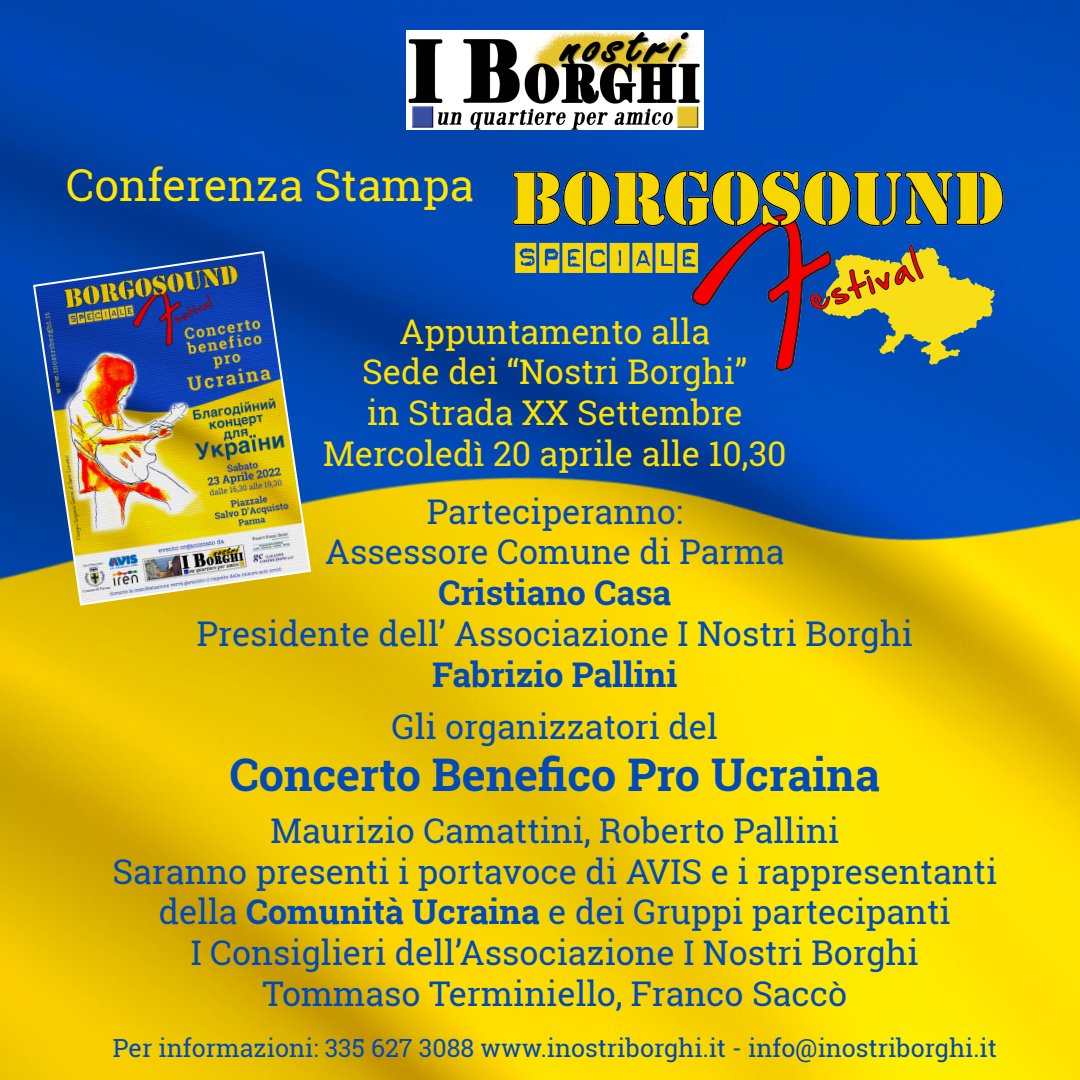
<style>
.page{position:relative;width:1080px;height:1080px;background:#fff}
.page>*{position:absolute;margin:0;border:0;box-sizing:border-box;transform-origin:0 0}
.t1{font:700 45px "Roboto Slab";color:#014bb8}
.t2{font:44px "Roboto Slab";color:#fee600}
.t3{font:34px/40.8px "Roboto Slab";color:#014bb8;text-align:center}
.t4{font:34px "Roboto Slab";color:#fee101}
.t5{font:700 34px "Roboto Slab";color:#014bb8}
.t6{font:25px "Roboto Slab";color:#0048b4}
.s1{font-weight:700}
.s2{color:#014bb8}
</style>
<div class="page">
<img style="left:0;top:0;width:1080px;height:1080px">
<img style="left:32px;top:250px;width:280px;height:357px">
<img style="left:406px;top:31px;width:297px;height:99px">
<img style="left:512px;top:171px;width:491px;height:200px">
<p class="t2" style="left:66px;top:154px;width:410px">Conferenza Stampa</p>
<p class="t4" style="left:400px;top:308px;width:312px">Appuntamento alla</p>
<p class="t4" style="left:362px;top:349px;width:387px">Sede dei “Nostri Borghi”</p>
<p class="t4" style="left:367px;top:389px;width:378px">in Strada XX Settembre</p>
<p class="t4" style="left:323px;top:430px;width:465px">Mercoledì 20 aprile alle 10,30</p>
<p class="t3" style="left:427px;top:490px;width:258px">Parteciperanno:</p>
<p class="t3" style="left:325px;top:531px;width:461px">Assessore Comune di Parma</p>
<p class="t5" style="left:438px;top:569px;width:234px">Cristiano Casa</p>
<p class="t3" style="left:197px;top:613px;width:718px">Presidente dell’ Associazione I Nostri Borghi</p>
<p class="t5" style="left:432px;top:651px;width:247px">Fabrizio Pallini</p>
<p class="t3" style="left:392px;top:706px;width:328px">Gli organizzatori del</p>
<p class="t1" style="left:230px;top:744px;width:652px">Concerto Benefico Pro Ucraina</p>
<p class="t3" style="left:270px;top:810px;width:570px">Maurizio Camattini, Roberto Pallini</p>
<p class="t3" style="left:112px;top:850px;width:886px">Saranno presenti i portavoce di AVIS e i rappresentanti della <span class="s1">Comunità Ucraina</span> e dei Gruppi partecipanti</p>
<p class="t3" style="left:191px;top:932px;width:729px">I Consiglieri dell’Associazione I Nostri Borghi</p>
<p class="t3" style="left:262px;top:973px;width:586px">Tommaso Terminiello, Franco Saccò</p>
<p class="t6" style="left:113px;top:1031px;width:885px"><span class="s2">Per informazioni: 335 627 3088</span> www.inostriborghi.it - info@inostriborghi.it</p>
</div>
